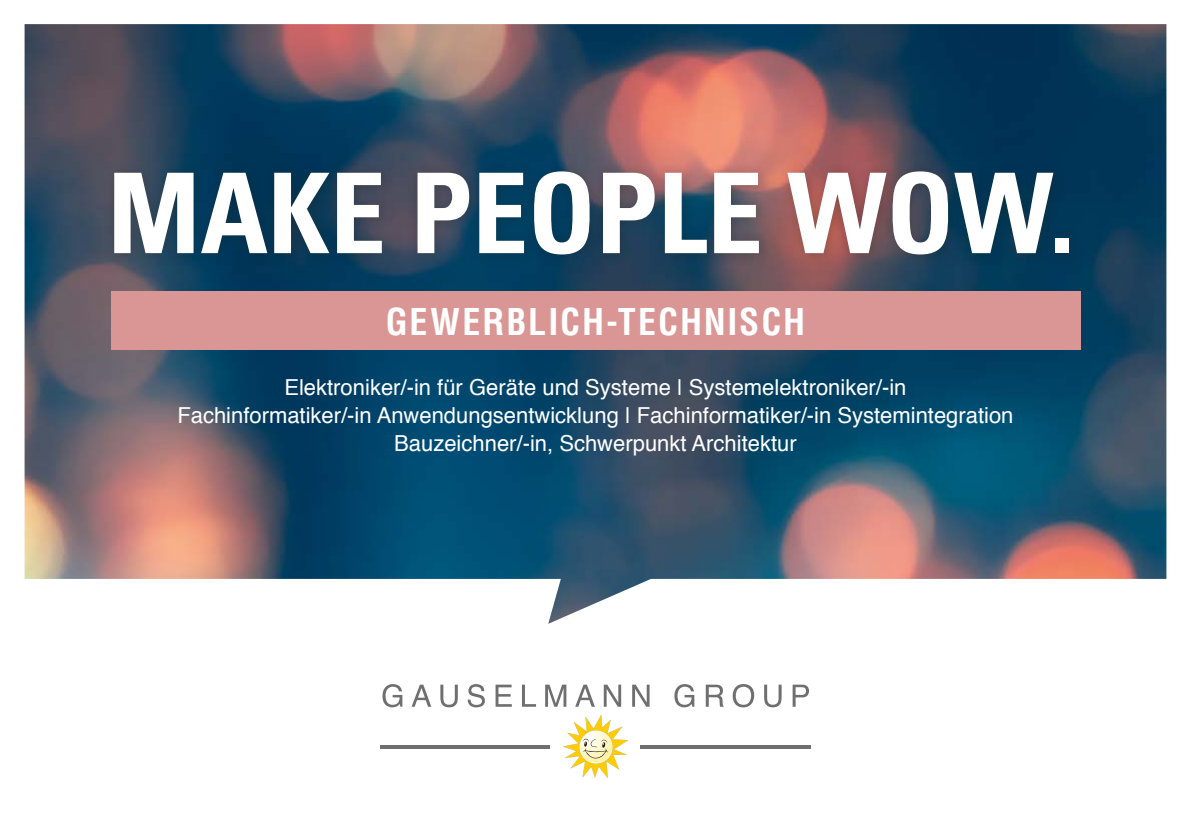
<style>
.page{position:relative;width:1191px;height:840px;background:#fff}
.page>*{position:absolute;margin:0;border:0;box-sizing:border-box;transform-origin:0 0}
.t1{font:700 condensed 111.2px "Univers";color:#fff}
.t2{font:700 condensed 36px "Helvetica";letter-spacing:.05em;color:#fff}
.t3{font:22px/28px "Helvetica";color:#fff;text-align:center}
</style>
<div class="page">
<img style="left:25px;top:24px;width:1141px;height:599px">
<div style="left:111px;top:291px;width:969px;height:59px;background:#d99694"></div>
<div style="left:103px;top:161px;width:977px;height:106px;background:#1d1d1b;opacity:.29"></div>
<hr style="left:380px;top:745px;width:169px;height:3px;background:#706f6f">
<hr style="left:640px;top:745px;width:170px;height:3px;background:#706f6f">
<svg style="left:382px;top:684px;width:427px;height:23px"></svg>
<svg style="left:563px;top:714px;width:65px;height:63px"></svg>
<h1 class="t1" style="left:108px;top:145px;width:968px">MAKE PEOPLE WOW.</h1>
<h2 class="t2" style="left:386px;top:300px;width:421px">GEWERBLICH-TECHNISCH</h2>
<p class="t3" style="left:177px;top:373px;width:837px">Elektroniker/-in für Geräte und Systeme | Systemelektroniker/-in<br>Fachinformatiker/-in Anwendungsentwicklung | Fachinformatiker/-in Systemintegration<br>Bauzeichner/-in, Schwerpunkt Architektur</p>
</div>
